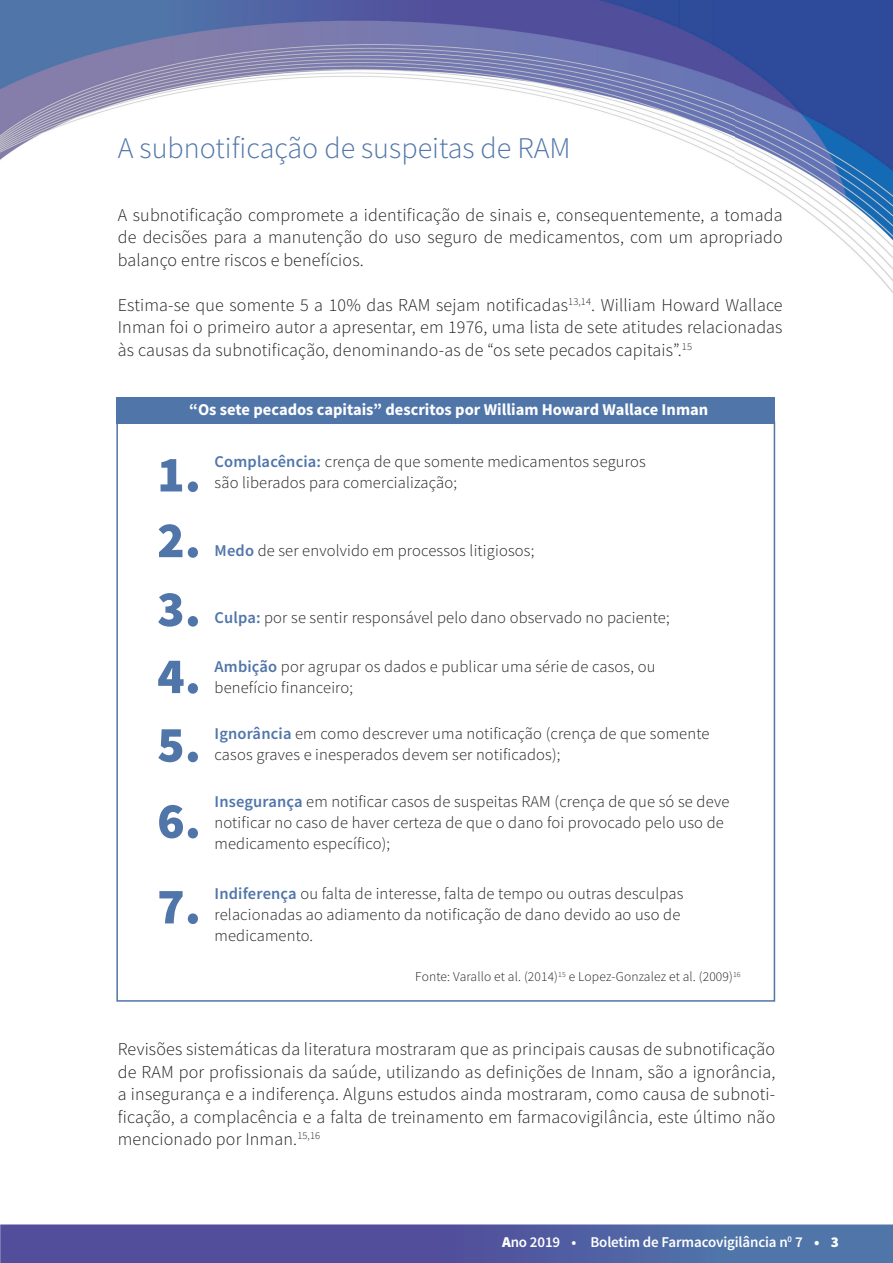
<style>
.page{position:relative;width:893px;height:1263px;background:#fff}
.page>*{position:absolute;margin:0;border:0;box-sizing:border-box;transform-origin:0 0}
.t1{font:900 51px/67.5px "Source Sans Pro";color:#5075a9;text-align:justify}
.t2{font:300 30px "Source Sans Pro";color:#5075a9}
.t3{font:300 18px/22.5px "Source Sans Pro";letter-spacing:.01em;color:#231f20;text-align:justify}
.t4{font:300 16.5px/21px "Source Sans Pro";letter-spacing:.01em;color:#231f20}
.t5{font:700 16.5px "Source Sans Pro";color:#fff}
.t6{font:600 15px "Source Sans Pro";letter-spacing:-.01em;color:#fff}
.t7{font:300 13.5px "Source Sans Pro";letter-spacing:.01em;color:#231f20}
.s1{font-weight:600;color:#5075a9}
.s2{font-weight:900}
</style>
<div class="page">
<img style="left:1px;top:1225px;width:892px;height:38px">
<img style="left:1px;top:0;width:892px;height:293px">
<div style="left:116px;top:397px;width:659px;height:26px;background:#5075a9"></div>
<h2 class="t2" style="left:118px;top:130px;width:454px">A subnotificação de suspeitas de RAM</h2>
<p class="t3" style="left:118px;top:204px;width:666px">A subnotificação compromete a identificação de sinais e, consequentemente, a tomada de decisões para a manutenção do uso seguro de medicamentos, com um apropriado balanço entre riscos e benefícios.</p>
<p class="t3" style="left:118px;top:294px;width:666px">Estima-se que somente 5 a 10% das RAM sejam notificadas<sup>13,14</sup>. William Howard Wallace Inman foi o primeiro autor a apresentar, em 1976, uma lista de sete atitudes relacionadas às causas da subnotificação, denominando-as de “os sete pecados capitais”.<sup>15</sup></p>
<p class="t5" style="left:189px;top:398px;width:521px">“Os sete pecados capitais” descritos por William Howard Wallace Inman</p>
<h1 class="t1" style="left:157px;top:440px;width:45px">1.<br>2.<br>3.<br>4.<br>5.</h1>
<h1 class="t1" style="left:157px;top:777px;width:45px;line-height:85.7px">6.<br>7.</h1>
<p class="t4" style="left:215px;top:451px;width:433px"><span class="s1">Complacência:</span> crença de que somente medicamentos seguros são liberados para comercialização;</p>
<p class="t4" style="left:215px;top:540px;width:321px"><span class="s1">Medo</span> de ser envolvido em processos litigiosos;</p>
<p class="t4" style="left:215px;top:607px;width:457px"><span class="s1">Culpa:</span> por se sentir responsável pelo dano observado no paciente;</p>
<p class="t4" style="left:215px;top:656px;width:442px"><span class="s1">Ambição</span> por agrupar os dados e publicar uma série de casos, ou benefício financeiro;</p>
<p class="t4" style="left:215px;top:723px;width:496px"><span class="s1">Ignorância</span> em como descrever uma notificação (crença de que somente casos graves e inesperados devem ser notificados);</p>
<p class="t4" style="left:215px;top:791px;width:516px"><span class="s1">Insegurança</span> em notificar casos de suspeitas RAM (crença de que só se deve notificar no caso de haver certeza de que o dano foi provocado pelo uso de medicamento específico);</p>
<p class="t4" style="left:215px;top:883px;width:470px"><span class="s1">Indiferença</span> ou falta de interesse, falta de tempo ou outras desculpas relacionadas ao adiamento da notificação de dano devido ao uso de medicamento.</p>
<p class="t7" style="left:415px;top:968px;width:327px">Fonte: Varallo et al. (2014)<sup>15</sup> e Lopez-Gonzalez et al. (2009)<sup>16</sup></p>
<p class="t3" style="left:118px;top:1038px;width:659px">Revisões sistemáticas da literatura mostraram que as principais causas de subnotificação de RAM por profissionais da saúde, utilizando as definições de Innam, são a ignorância, a insegurança e a indiferença. Alguns estudos ainda mostraram, como causa de subnoti&shy;ficação, a complacência e a falta de treinamento em farmacovigilância, este último não mencionado por Inman.<sup>15,16</sup></p>
<p class="t6" style="left:502px;top:1232px;width:338px"><span class="s2">A</span>no 2019 • Boletim de Farmacovigilância n<sup>0</sup> 7 <span class="s2">• 3</span></p>
</div>
